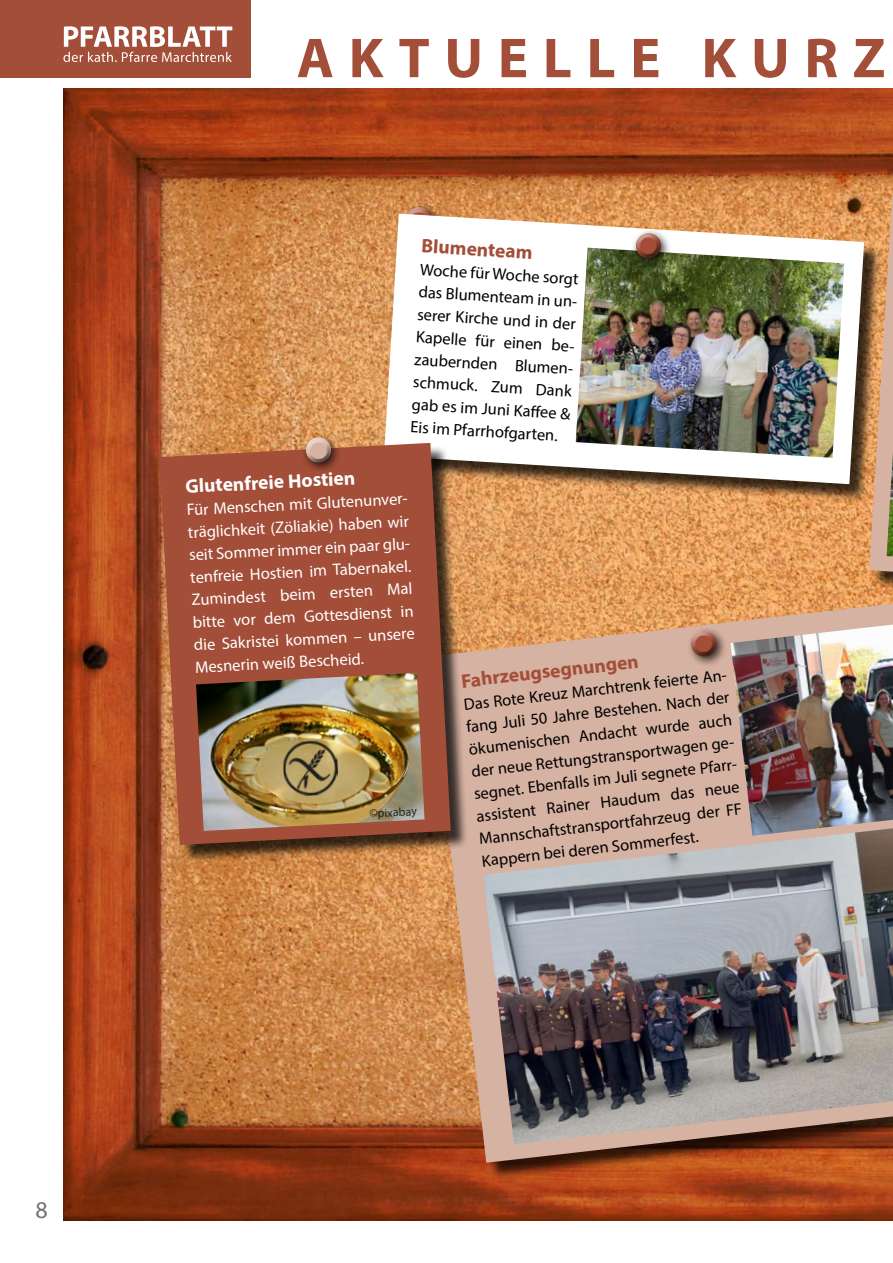
<style>
.page{position:relative;width:893px;height:1263px;background:#fff}
.page>*{position:absolute;margin:0;border:0;box-sizing:border-box;transform-origin:0 0}
.t1{font:700 56.7px "Myriad Pro";letter-spacing:.26em;color:#a34e39}
.t2{font:24px "Myriad Pro";color:#706f6f}
.t3{font:700 19.5px "Myriad Pro";color:#a34e39}
.t4{font:700 19.5px "Myriad Pro";color:#fff}
.t5{font:16.5px/22.5px "Myriad Pro";color:#000}
.t6{font:16.5px/22.5px "Myriad Pro";color:#fff}
.t7{font:12px "Myriad Pro";color:#000}
</style>
<div class="page">
<div style="left:0;top:0;width:251px;height:78px;background:#a34e39"></div>
<svg style="left:63px;top:26px;width:169px;height:36px"></svg>
<img style="left:64px;top:89px;width:829px;height:1131px">
<div style="left:401px;top:203px;width:41px;height:41px;background:#000;opacity:.75"></div>
<div style="left:400px;top:202px;width:37px;height:26px;background:#fff;opacity:.75"></div>
<div style="left:400px;top:209px;width:37px;height:24px;background:#000;opacity:.75"></div>
<div style="left:387px;top:216px;width:496px;height:286px;background:#000;opacity:.75"></div>
<svg style="left:384px;top:214px;width:480px;height:270px"></svg>
<img style="left:576px;top:248px;width:268px;height:210px">
<div style="left:872px;top:197px;width:21px;height:411px;background:#000;opacity:.75"></div>
<svg style="left:869px;top:194px;width:24px;height:378px;background:#d4a078"></svg>
<img style="left:887px;top:452px;width:6px;height:104px">
<div style="left:431px;top:582px;width:462px;height:599px;background:#000;opacity:.75"></div>
<svg style="left:429px;top:604px;width:464px;height:559px;background:#cf9f82"></svg>
<img style="left:730px;top:624px;width:163px;height:204px">
<img style="left:483px;top:828px;width:410px;height:316px">
<div style="left:686px;top:626px;width:41px;height:41px;background:#000;opacity:.75"></div>
<div style="left:685px;top:625px;width:37px;height:27px;background:#fff;opacity:.75"></div>
<div style="left:685px;top:633px;width:37px;height:24px;background:#000;opacity:.75"></div>
<div style="left:631px;top:228px;width:41px;height:41px;background:#000;opacity:.75"></div>
<div style="left:630px;top:227px;width:37px;height:27px;background:#fff;opacity:.75"></div>
<div style="left:630px;top:235px;width:37px;height:24px;background:#000;opacity:.75"></div>
<div style="left:162px;top:446px;width:307px;height:417px;background:#000;opacity:.75"></div>
<svg style="left:159px;top:443px;width:292px;height:402px;background:#a05039"></svg>
<img style="left:196px;top:673px;width:228px;height:158px">
<img style="left:282px;top:740px;width:57px;height:57px">
<div style="left:301px;top:432px;width:41px;height:41px;background:#000;opacity:.75"></div>
<div style="left:300px;top:432px;width:37px;height:26px;background:#fff;opacity:.75"></div>
<div style="left:300px;top:439px;width:37px;height:24px;background:#000;opacity:.75"></div>
<h2 class="t2" style="left:35px;top:1195px;width:14px">8</h2>
<h1 class="t1" style="left:297px;top:21px;width:590px">AKTUELLE KURZ</h1>
<h2 class="t3" style="left:422px;top:233px;width:113px;rotate:3deg">Blumenteam</h2>
<p class="t5" style="left:419px;top:258px;width:165px;rotate:3deg">Woche für Woche sorgt das Blumenteam in un&shy;serer Kirche und in der<br>Kapelle für einen be&shy;zaubernden Blumen&shy;schmuck. Zum Dank gab es im Juni Kaff ee &amp;<br>Eis im Pfarrhofgarten.</p>
<h2 class="t4" style="left:185px;top:474px;width:171px;rotate:-3deg">Glutenfreie Hostien</h2>
<p class="t6" style="left:186px;top:498px;width:226px;rotate:-3deg">Für Menschen mit Glutenunver&shy;träglichkeit (Zöliakie) haben wir seit Sommer immer ein paar glu&shy;tenfreie Hostien im Tabernakel.<br>Zumindest beim ersten Mal bitte vor dem Gottesdienst in die Sakristei kommen – unsere<br>Mesnerin weiß Bescheid.</p>
<p class="t7" style="left:369px;top:806px;width:49px;rotate:-3deg">©pixabay</p>
<h2 class="t3" style="left:460px;top:668px;width:180px;rotate:-6deg">Fahrzeugsegnungen</h2>
<p class="t5" style="left:463px;top:692px;width:270px;rotate:-6deg">Das Rote Kreuz Marchtrenk feierte An&shy;fang Juli 50 Jahre Bestehen. Nach der ökumenischen Andacht wurde auch der neue Rettungstransportwagen ge&shy;segnet. Ebenfalls im Juli segnete Pfarr&shy;assistent Rainer Haudum das neue Mannschaftstransportfahrzeug der FF Kappern bei deren Sommerfest.</p>
</div>
